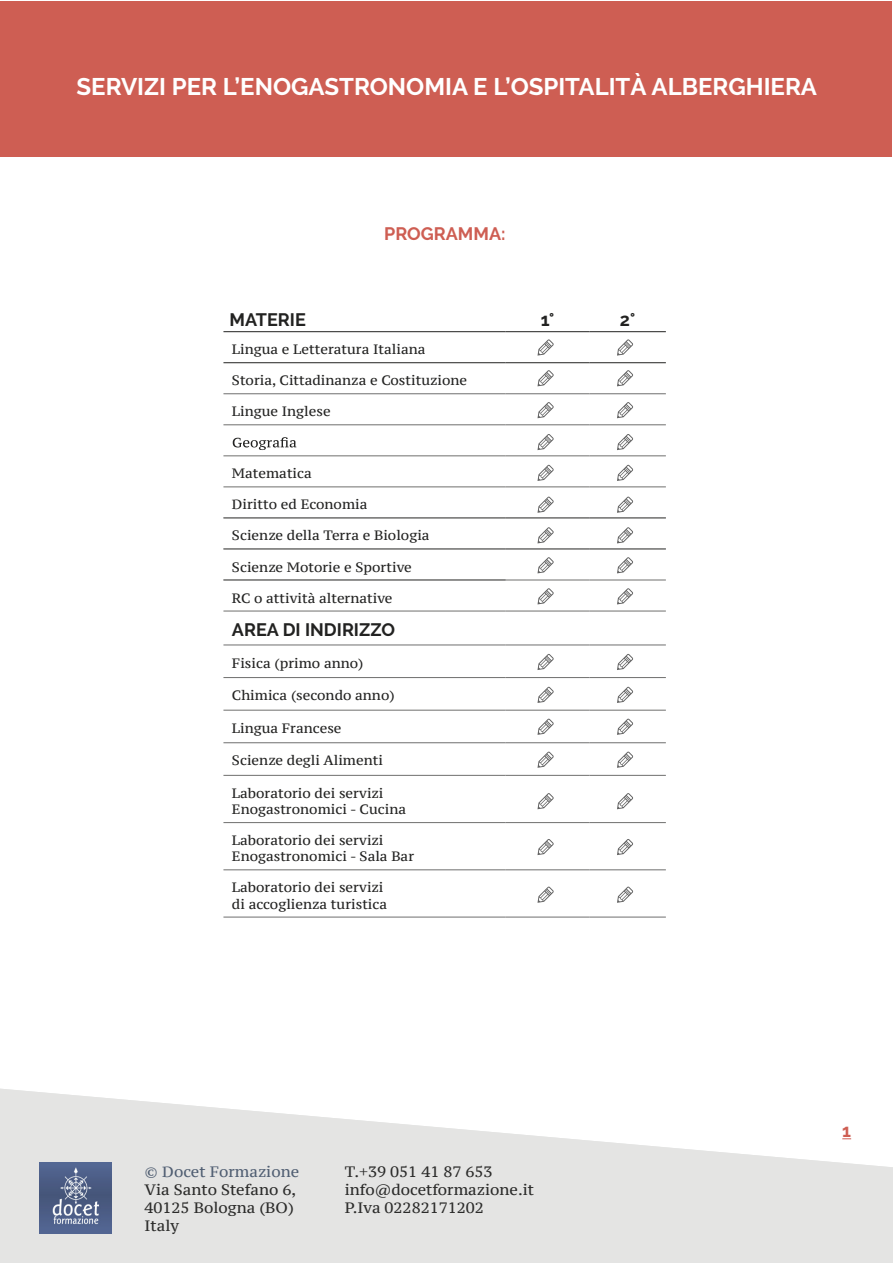
<style>
.page{position:relative;width:893px;height:1263px;background:#fff}
.page>*{position:absolute;margin:0;border:0;box-sizing:border-box;transform-origin:0 0}
.t1{font:700 24px "Raleway";color:#fff}
.t2{font:700 18px "Raleway";color:#222221}
.t3{font:700 18px "Raleway";color:#ce5e53}
.t4{font:15px/18px "PT Serif Caption";color:#2b2b2a}
.t5{font:15px/18px "PT Serif Caption";color:#222221}
.t6{font:15px "PT Serif Caption";color:#505e72}
.t7{font:13.5px/16.2px "PT Serif Caption";color:#222221}
</style>
<div class="page">
<hr style="left:223px;top:393px;width:283px;height:1px;background:#6f6f6e">
<hr style="left:223px;top:425px;width:283px;height:1px;background:#6f6f6e">
<hr style="left:223px;top:456px;width:283px;height:1px;background:#6f6f6e">
<hr style="left:506px;top:456px;width:83px;height:1px;background:#6f6f6e">
<hr style="left:589px;top:456px;width:77px;height:1px;background:#6f6f6e">
<hr style="left:223px;top:487px;width:283px;height:1px;background:#6f6f6e">
<hr style="left:506px;top:487px;width:83px;height:1px;background:#6f6f6e">
<hr style="left:589px;top:487px;width:77px;height:1px;background:#6f6f6e">
<hr style="left:506px;top:580px;width:83px;height:1px;background:#6f6f6e">
<hr style="left:589px;top:580px;width:77px;height:1px;background:#6f6f6e">
<hr style="left:223px;top:611px;width:283px;height:1px;background:#6f6f6e">
<hr style="left:506px;top:611px;width:83px;height:1px;background:#6f6f6e">
<hr style="left:589px;top:611px;width:77px;height:1px;background:#6f6f6e">
<hr style="left:223px;top:645px;width:283px;height:1px;background:#6f6f6e">
<hr style="left:506px;top:645px;width:83px;height:1px;background:#6f6f6e">
<hr style="left:589px;top:645px;width:77px;height:1px;background:#6f6f6e">
<hr style="left:223px;top:677px;width:283px;height:1px;background:#6f6f6e">
<hr style="left:506px;top:677px;width:83px;height:1px;background:#6f6f6e">
<hr style="left:589px;top:677px;width:77px;height:1px;background:#6f6f6e">
<hr style="left:223px;top:710px;width:283px;height:1px;background:#6f6f6e">
<hr style="left:506px;top:710px;width:83px;height:1px;background:#6f6f6e">
<hr style="left:589px;top:710px;width:77px;height:1px;background:#6f6f6e">
<hr style="left:223px;top:742px;width:283px;height:1px;background:#6f6f6e">
<hr style="left:506px;top:742px;width:83px;height:1px;background:#6f6f6e">
<hr style="left:589px;top:742px;width:77px;height:1px;background:#6f6f6e">
<hr style="left:223px;top:775px;width:283px;height:1px;background:#6f6f6e">
<hr style="left:506px;top:775px;width:83px;height:1px;background:#6f6f6e">
<hr style="left:589px;top:775px;width:77px;height:1px;background:#6f6f6e">
<hr style="left:223px;top:822px;width:283px;height:1px;background:#6f6f6e">
<hr style="left:506px;top:822px;width:83px;height:1px;background:#6f6f6e">
<hr style="left:589px;top:822px;width:77px;height:1px;background:#6f6f6e">
<hr style="left:223px;top:869px;width:283px;height:1px;background:#6f6f6e">
<hr style="left:506px;top:869px;width:83px;height:1px;background:#6f6f6e">
<hr style="left:589px;top:869px;width:77px;height:1px;background:#6f6f6e">
<hr style="left:223px;top:917px;width:283px;height:1px;background:#6f6f6e">
<hr style="left:506px;top:917px;width:83px;height:1px;background:#6f6f6e">
<hr style="left:589px;top:917px;width:77px;height:1px;background:#6f6f6e">
<hr style="left:223px;top:331px;width:283px;height:1px;background:#222221">
<hr style="left:506px;top:331px;width:83px;height:1px;background:#222221">
<hr style="left:589px;top:331px;width:77px;height:1px;background:#222221">
<hr style="left:223px;top:362px;width:283px;height:1px;background:#222221">
<hr style="left:506px;top:362px;width:83px;height:1px;background:#222221">
<hr style="left:589px;top:362px;width:77px;height:1px;background:#222221">
<hr style="left:506px;top:393px;width:83px;height:1px;background:#6f6f6e">
<hr style="left:589px;top:393px;width:77px;height:1px;background:#6f6f6e">
<hr style="left:506px;top:425px;width:83px;height:1px;background:#6f6f6e">
<hr style="left:589px;top:425px;width:77px;height:1px;background:#6f6f6e">
<hr style="left:223px;top:517px;width:283px;height:1px;background:#6f6f6e">
<hr style="left:223px;top:518px;width:283px;height:1px;background:#6f6f6e">
<hr style="left:506px;top:517px;width:83px;height:1px;background:#6f6f6e">
<hr style="left:506px;top:518px;width:83px;height:1px;background:#6f6f6e">
<hr style="left:589px;top:517px;width:77px;height:1px;background:#6f6f6e">
<hr style="left:589px;top:518px;width:77px;height:1px;background:#6f6f6e">
<hr style="left:223px;top:548px;width:283px;height:1px;background:#6f6f6e">
<hr style="left:223px;top:549px;width:283px;height:1px;background:#6f6f6e">
<hr style="left:506px;top:548px;width:83px;height:1px;background:#6f6f6e">
<hr style="left:506px;top:549px;width:83px;height:1px;background:#6f6f6e">
<hr style="left:589px;top:548px;width:77px;height:1px;background:#6f6f6e">
<hr style="left:589px;top:549px;width:77px;height:1px;background:#6f6f6e">
<hr style="left:223px;top:580px;width:283px;height:1px;background:#6f6f6e">
<svg style="left:233px;top:437px;width:63px;height:13px"></svg>
<div style="left:1px;top:1px;width:891px;height:156px;background:#ce5e53"></div>
<svg style="left:537px;top:339px;width:17px;height:17px"></svg>
<svg style="left:617px;top:339px;width:16px;height:17px"></svg>
<svg style="left:537px;top:370px;width:17px;height:16px"></svg>
<svg style="left:617px;top:370px;width:16px;height:16px"></svg>
<svg style="left:537px;top:402px;width:17px;height:16px"></svg>
<svg style="left:617px;top:402px;width:16px;height:16px"></svg>
<svg style="left:537px;top:434px;width:17px;height:16px"></svg>
<svg style="left:617px;top:434px;width:16px;height:16px"></svg>
<svg style="left:537px;top:465px;width:17px;height:16px"></svg>
<svg style="left:617px;top:465px;width:16px;height:16px"></svg>
<svg style="left:537px;top:497px;width:17px;height:16px"></svg>
<svg style="left:617px;top:497px;width:16px;height:16px"></svg>
<svg style="left:537px;top:527px;width:17px;height:16px"></svg>
<svg style="left:617px;top:527px;width:16px;height:16px"></svg>
<svg style="left:537px;top:557px;width:17px;height:16px"></svg>
<svg style="left:617px;top:557px;width:16px;height:16px"></svg>
<svg style="left:537px;top:588px;width:17px;height:16px"></svg>
<svg style="left:617px;top:588px;width:16px;height:16px"></svg>
<svg style="left:537px;top:654px;width:17px;height:16px"></svg>
<svg style="left:617px;top:654px;width:16px;height:16px"></svg>
<svg style="left:537px;top:687px;width:17px;height:16px"></svg>
<svg style="left:617px;top:687px;width:16px;height:16px"></svg>
<svg style="left:537px;top:719px;width:17px;height:16px"></svg>
<svg style="left:617px;top:719px;width:16px;height:16px"></svg>
<svg style="left:537px;top:752px;width:17px;height:16px"></svg>
<svg style="left:617px;top:752px;width:16px;height:16px"></svg>
<svg style="left:537px;top:793px;width:17px;height:16px"></svg>
<svg style="left:617px;top:793px;width:16px;height:16px"></svg>
<svg style="left:537px;top:839px;width:17px;height:16px"></svg>
<svg style="left:617px;top:839px;width:16px;height:16px"></svg>
<svg style="left:537px;top:887px;width:17px;height:16px"></svg>
<svg style="left:617px;top:887px;width:16px;height:16px"></svg>
<svg style="left:0;top:1089px;width:893px;height:174px;fill:#e4e4e3"></svg>
<img style="left:39px;top:1162px;width:73px;height:71px">
<h1 class="t1" style="left:77px;top:73px;width:742px">SERVIZI PER L’ENOGASTRONOMIA E L’OSPITALITÀ ALBERGHIERA</h1>
<h2 class="t3" style="left:384px;top:224px;width:123px">PROGRAMMA:</h2>
<h2 class="t2" style="left:229px;top:309px;width:78px">MATERIE</h2>
<h2 class="t2" style="left:541px;top:309px;width:15px">1°</h2>
<h2 class="t2" style="left:620px;top:309px;width:17px">2°</h2>
<p class="t7" style="left:232px;top:341px;width:195px">Lingua e Letteratura Italiana</p>
<p class="t7" style="left:232px;top:372px;width:237px">Storia, Cittadinanza e Costituzione</p>
<p class="t7" style="left:232px;top:403px;width:100px">Lingue Inglese</p>
<p class="t7" style="left:232px;top:465px;width:82px">Matematica</p>
<p class="t7" style="left:232px;top:496px;width:137px">Diritto ed Economia</p>
<p class="t7" style="left:232px;top:527px;width:199px">Scienze della Terra e Biologia</p>
<p class="t7" style="left:232px;top:558px;width:181px">Scienze Motorie e Sportive</p>
<p class="t7" style="left:232px;top:589px;width:162px">RC o attività alternative</p>
<h2 class="t2" style="left:232px;top:620px;width:165px">AREA DI INDIRIZZO</h2>
<p class="t7" style="left:232px;top:654px;width:133px">Fisica (primo anno)</p>
<p class="t7" style="left:232px;top:687px;width:164px">Chimica (secondo anno)</p>
<p class="t7" style="left:232px;top:720px;width:111px">Lingua Francese</p>
<p class="t7" style="left:232px;top:752px;width:152px">Scienze degli Alimenti</p>
<p class="t7" style="left:232px;top:785px;width:176px">Laboratorio dei servizi<br>Enogastronomici - Cucina</p>
<p class="t7" style="left:232px;top:832px;width:184px">Laboratorio dei servizi<br>Enogastronomici - Sala Bar</p>
<p class="t7" style="left:232px;top:879px;width:157px">Laboratorio dei servizi di accoglienza turistica</p>
<p class="t6" style="left:145px;top:1161px;width:156px">© Docet Formazione</p>
<p class="t4" style="left:145px;top:1180px;width:153px">Via Santo Stefano 6,<br>40125 Bologna (BO)<br>Italy</p>
<p class="t4" style="left:345px;top:1162px;width:191px">T.+39 051 41 87 653 info@docetformazione.it<br>P.Iva 02282171202</p>
<p class="t5" style="left:181px;top:1180px;width:127px;text-indent:-36px">via dei F rnaciai 29/B<br>9</p>
<p class="t5" style="left:345px;top:1180px;width:191px">F. +39 051 32 68 40 info@docetformazione.it</p>
<h2 class="t3" style="left:842px;top:1121px;width:10px">1</h2>
</div>
